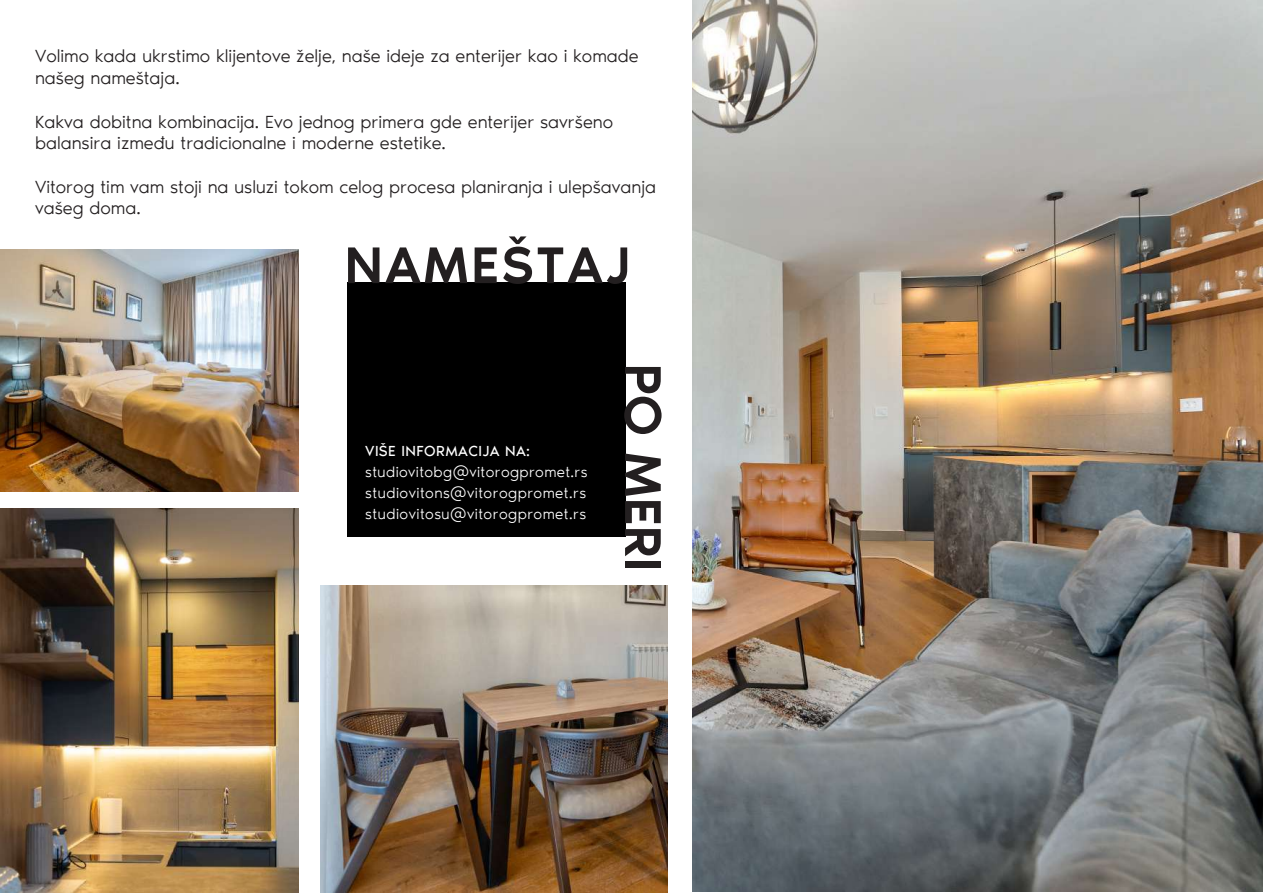
<style>
.page{position:relative;width:1263px;height:893px;background:#fff}
.page>*{position:absolute;margin:0;border:0;box-sizing:border-box;transform-origin:0 0}
.t1{font:500 53.1px "Vitotype";letter-spacing:.045em;color:#231f20}
.t2{font:300 18.15px/21.8px "Vitotype";color:#231f20}
.t3{font:300 15px/21px "Vitotype";letter-spacing:.03em;color:#fff;text-align:justify}
.t4{font:15px "Vitotype";letter-spacing:.025em;color:#fff}
</style>
<div class="page">
<img style="left:692px;top:0;width:571px;height:892px">
<img style="left:320px;top:585px;width:348px;height:308px">
<img style="left:0;top:249px;width:299px;height:242px">
<img style="left:0;top:508px;width:299px;height:385px">
<div style="left:348px;top:282px;width:278px;height:254px;background:#000"></div>
<p class="t2" style="left:35px;top:44px;width:605px">Volimo kada ukrstimo klijentove želje, naše ideje za enterijer kao i komade našeg nameštaja.</p>
<p class="t2" style="left:35px;top:110px;width:579px">Kakva dobitna kombinacija. Evo jednog primera gde enterijer savršeno balansira između tradicionalne i moderne estetike.</p>
<p class="t2" style="left:35px;top:175px;width:623px">Vitorog tim vam stoji na usluzi tokom celog procesa planiranja i ulepšavanja vašeg doma.</p>
<h1 class="t1" style="left:345px;top:224px;width:287px">NAMEŠTAJ</h1>
<p class="t4" style="left:365px;top:440px;width:166px">VIŠE INFORMACIJA NA:</p>
<p class="t3" style="left:365px;top:461px;width:224px">studiovitobg@vitorogpromet.rs studiovitons@vitorogpromet.rs studiovitosu@vitorogpromet.rs</p>
<h1 class="t1" style="left:684px;top:364px;width:209px;rotate:90deg">PO MERI</h1>
</div>
